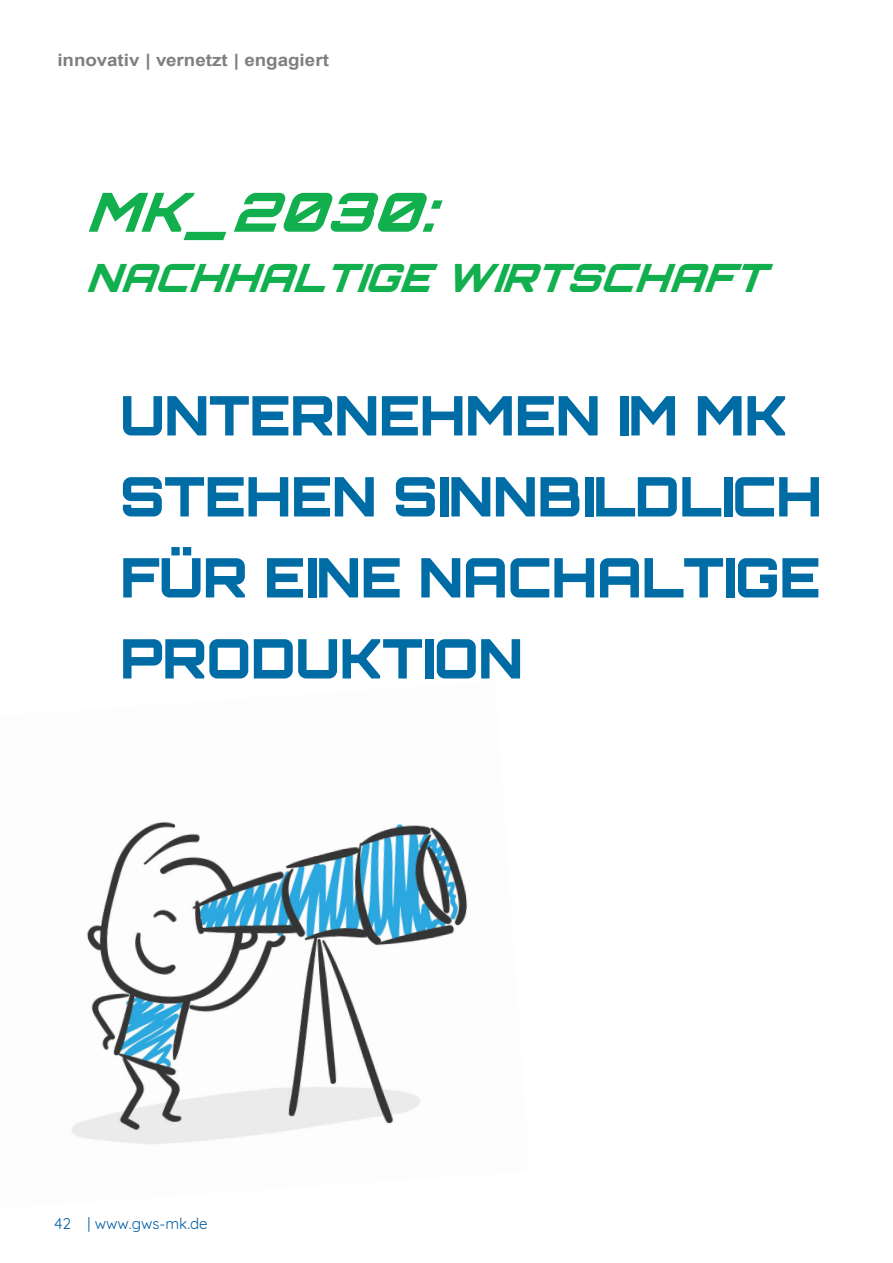
<style>
.page{position:relative;width:893px;height:1263px;background:#fff}
.page>*{position:absolute;margin:0;border:0;box-sizing:border-box;transform-origin:0 0}
.Copy{font:900 54.6px/81px "Orbitron";letter-spacing:-.01em;color:#006ca6}
.Copy-2{font:italic 900 54px "Orbitron";color:#11af4d;scale:1.04 1}
.Copy-3{font:italic 900 39px "Orbitron";color:#11af4d;scale:1.04 1}
.t1{font:700 17.1px "Arial";color:#7f7f7f;scale:1.1 1}
.t2{font:15.15px "Quicksand";color:#015ca3}
</style>
<div class="page">
<img style="left:71px;top:821px;width:397px;height:323px">
<p class="t1" style="left:57px;top:48px;width:248px">innovativ | vernetzt | engagiert</p>
<p class="Copy-2" style="left:86px;top:179px;width:359px">MK_2030:</p>
<p class="Copy-3" style="left:86px;top:254px;width:670px">NACHHALTIGE WIRTSCHAFT</p>
<p class="Copy" style="left:120px;top:375px;width:703px">UNTERNEHMEN IM MK<br>STEHEN SINNBILDLICH<br>FÜR EINE NACHALTIGE<br>PRODUKTION</p>
<p class="t2" style="left:54px;top:1212px;width:155px">42 | www.gws-mk.de</p>
</div>
